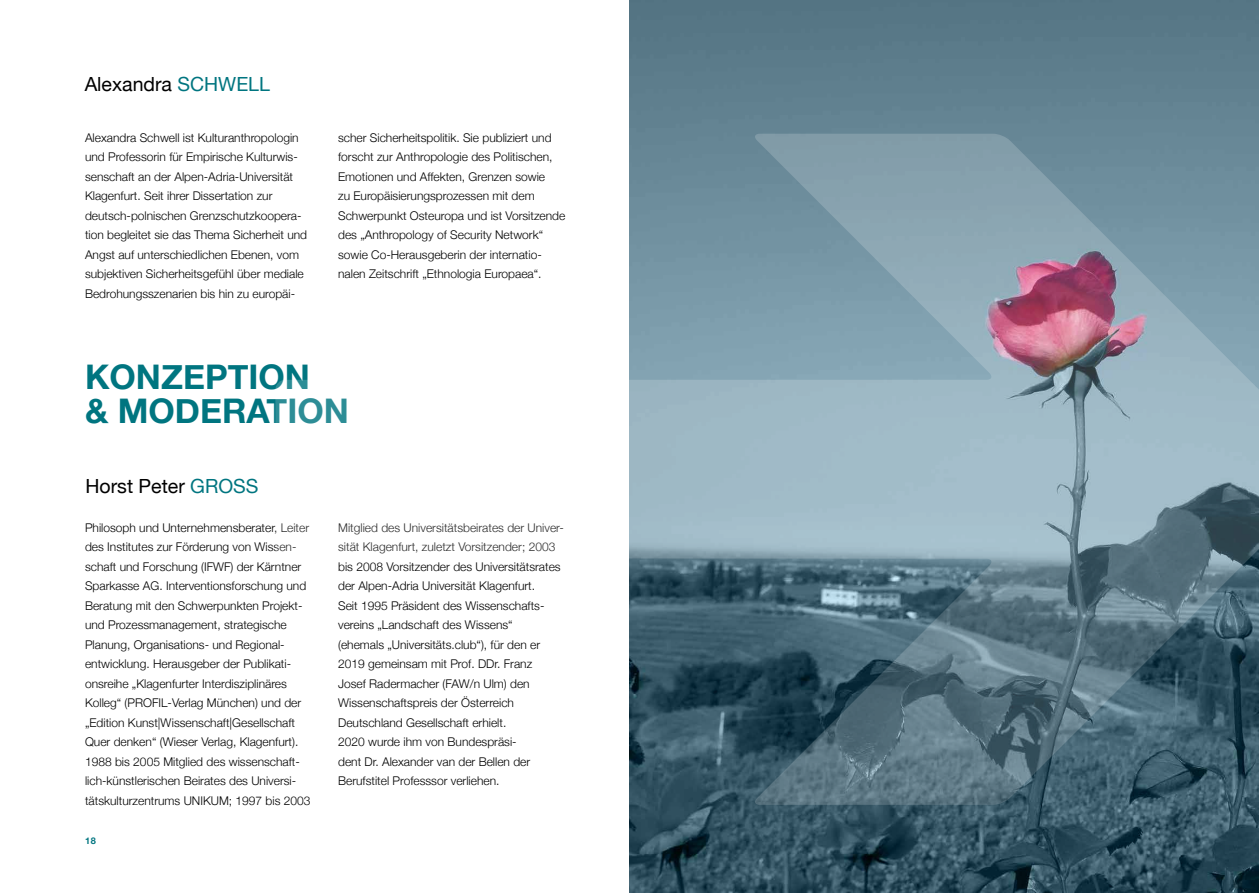
<style>
.page{position:relative;width:1259px;height:893px;background:#fff}
.page>*{position:absolute;margin:0;border:0;box-sizing:border-box;transform-origin:0 0}
.t1{font:700 33.9px/33.3px "Helvetica Neue";color:#007580}
.t2{font:19.5px "Helvetica Neue";color:#000}
.t3{font:300 12px/19.5px "Helvetica Neue";color:#000}
.t4{font:700 9.15px "Helvetica Neue";color:#007580}
.s1{color:#007580}
</style>
<div class="page">
<img style="left:629px;top:0;width:630px;height:893px">
<svg style="left:629px;top:134px;width:630px;height:671px;background:#728c9a"></svg>
<h2 class="t2" style="left:85px;top:70px;width:187px">Alexandra <span class="s1">SCHWELL</span></h2>
<p class="t3" style="left:85px;top:127px;width:224px">Alexandra Schwell ist Kulturanthropologin und Professorin für Empirische Kulturwis&shy;senschaft an der Alpen-Adria-Universität Klagenfurt. Seit ihrer Dissertation zur deutsch-polnischen Grenzschutzkoopera&shy;tion begleitet sie das Thema Sicherheit und Angst auf unterschiedlichen Ebenen, vom subjektiven Sicherheitsgefühl über mediale Bedrohungsszenarien bis hin zu europäi-</p>
<p class="t3" style="left:338px;top:127px;width:229px">scher Sicherheitspolitik. Sie publiziert und forscht zur Anthropologie des Politischen, Emotionen und Affekten, Grenzen sowie<br>zu Europäisierungsprozessen mit dem Schwerpunkt Osteuropa und ist Vorsitzende des „Anthropology of Security Network“ sowie Co-Herausgeberin der internatio&shy;nalen Zeitschrift „Ethnologia Europaea“.</p>
<h1 class="t1" style="left:85px;top:362px;width:265px">KONZEPTION<br>&amp; MODERATION</h1>
<h2 class="t2" style="left:85px;top:472px;width:174px">Horst Peter <span class="s1">GROSS</span></h2>
<p class="t3" style="left:85px;top:517px;width:227px">Philosoph und Unternehmensberater, Leiter des Institutes zur Förderung von Wissen&shy;schaft und Forschung (IFWF) der Kärntner Sparkasse AG. Interventionsforschung und Beratung mit den Schwerpunkten Projekt&shy;und Prozessmanagement, strategische Planung, Organisations- und Regional&shy;entwicklung. Herausgeber der Publikati&shy;onsreihe „Klagenfurter Interdisziplinäres Kolleg“ (PROFIL-Verlag München) und der „Edition Kunst|Wissenschaft|Gesellschaft Quer denken“ (Wieser Verlag, Klagenfurt).<br>1988 bis 2005 Mitglied des wissenschaft&shy;lich-künstlerischen Beirates des Universi&shy;tätskulturzentrums UNIKUM; 1997 bis 2003</p>
<p class="t3" style="left:338px;top:517px;width:227px">Mitglied des Universitätsbeirates der Univer&shy;sität Klagenfurt, zuletzt Vorsitzender; 2003 bis 2008 Vorsitzender des Universitätsrates der Alpen-Adria Universität Klagenfurt.<br>Seit 1995 Präsident des Wissenschafts&shy;vereins „Landschaft des Wissens“<br>(ehemals „Universitäts.club“), für den er 2019 gemeinsam mit Prof. DDr. Franz<br>Josef Radermacher (FAW/n Ulm) den Wissenschaftspreis der Österreich Deutschland Gesellschaft erhielt.<br>2020 wurde ihm von Bundespräsi-<br>dent Dr. Alexander van der Bellen der Berufstitel Professsor verliehen.</p>
<p class="t4" style="left:85px;top:833px;width:12px">18</p>
</div>
